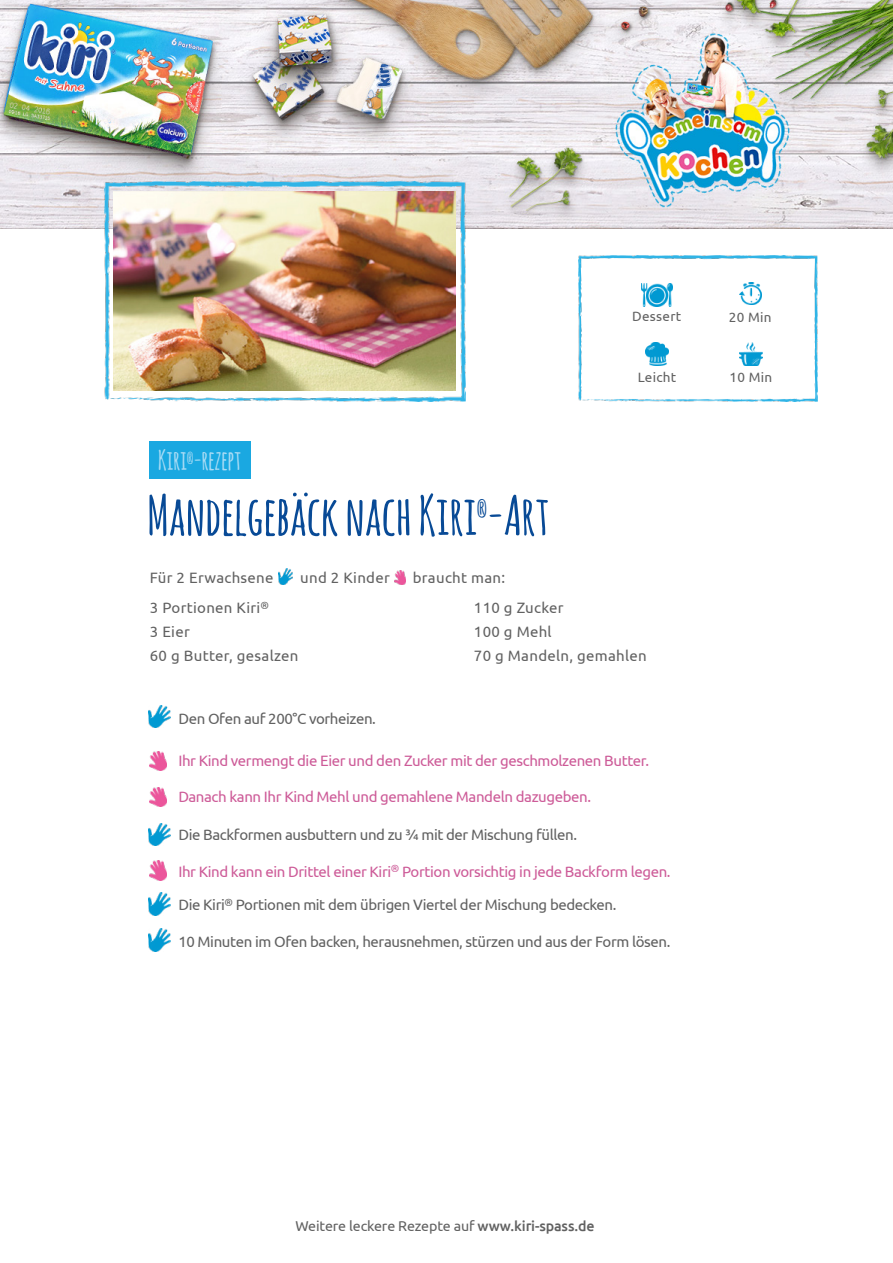
<style>
.page{position:relative;width:893px;height:1263px;background:#fff}
.page>*{position:absolute;margin:0;border:0;box-sizing:border-box;transform-origin:0 0}
.t1{font:700 54px "Amatic SC";letter-spacing:-.015em;color:#084a96}
.t2{font:700 27px "Amatic SC";letter-spacing:-.02em;color:#aadcf5}
.t3{font:700 18px "Amatic SC";color:#084a96}
.t4{font:15px "Ubuntu";letter-spacing:-.025em;color:#616161}
.t5{font:15px "Ubuntu";letter-spacing:-.025em;color:#cd5b98}
.t6{font:15px "Ubuntu";letter-spacing:.02em;color:#616161}
.t7{font:14.25px "Ubuntu";letter-spacing:-.01em;color:#616161}
.t8{font:13.5px "Ubuntu";letter-spacing:.02em;color:#616161}
.t9{font:700 12px "Amatic SC";color:#aadcf5}
.s1{font-weight:500}
</style>
<div class="page">
<img style="left:0;top:0;width:893px;height:229px">
<img style="left:104px;top:182px;width:362px;height:220px">
<img style="left:578px;top:255px;width:240px;height:147px">
<img style="left:642px;top:283px;width:30px;height:23px">
<img style="left:739px;top:282px;width:23px;height:23px">
<img style="left:645px;top:342px;width:23px;height:23px">
<img style="left:739px;top:342px;width:23px;height:23px">
<img style="left:114px;top:192px;width:341px;height:199px">
<div style="left:149px;top:442px;width:102px;height:37px;background:#1aa8e1"></div>
<img style="left:149px;top:705px;width:21px;height:23px">
<img style="left:278px;top:569px;width:15px;height:15px">
<img style="left:150px;top:751px;width:17px;height:19px">
<svg style="left:394px;top:571px;width:12px;height:13px"></svg>
<img style="left:149px;top:823px;width:21px;height:23px">
<img style="left:150px;top:861px;width:17px;height:19px">
<img style="left:149px;top:892px;width:21px;height:23px">
<img style="left:150px;top:787px;width:17px;height:20px">
<img style="left:149px;top:928px;width:21px;height:23px">
<p class="t8" style="left:632px;top:308px;width:51px">Dessert</p>
<p class="t8" style="left:729px;top:309px;width:44px">20 Min</p>
<p class="t2" style="left:158px;top:441px;width:85px">Kiri -rezept</p>
<p class="t9" style="left:187px;top:450px;width:8px">®</p>
<p class="t1" style="left:147px;top:477px;width:404px">Mandelgebäck nach Kiri -Art</p>
<p class="t3" style="left:477px;top:496px;width:12px">®</p>
<p class="t8" style="left:638px;top:369px;width:40px">Leicht</p>
<p class="t8" style="left:729px;top:369px;width:44px">10 Min</p>
<p class="t6" style="left:150px;top:569px;width:125px">Für 2 Erwachsene</p>
<p class="t6" style="left:300px;top:569px;width:91px">und 2 Kinder</p>
<p class="t6" style="left:413px;top:569px;width:94px">braucht man:</p>
<p class="t6" style="left:150px;top:599px;width:121px">3 Portionen Kiri<sup>®</sup></p>
<p class="t6" style="left:474px;top:599px;width:91px">110 g Zucker</p>
<p class="t4" style="left:150px;top:623px;width:41px">3 Eier</p>
<p class="t4" style="left:474px;top:623px;width:79px">100 g Mehl</p>
<p class="t6" style="left:150px;top:647px;width:150px">60 g Butter, gesalzen</p>
<p class="t6" style="left:474px;top:647px;width:174px">70 g Mandeln, gemahlen</p>
<p class="t4" style="left:178px;top:710px;width:199px">Den Ofen auf 200°C vorheizen.</p>
<p class="t5" style="left:178px;top:751px;width:472px">Ihr Kind vermengt die Eier und den Zucker mit der geschmolzenen Butter.</p>
<p class="t5" style="left:178px;top:788px;width:414px">Danach kann Ihr Kind Mehl und gemahlene Mandeln dazugeben.</p>
<p class="t4" style="left:178px;top:826px;width:400px">Die Backformen ausbuttern und zu ¾ mit der Mischung füllen.</p>
<p class="t5" style="left:178px;top:862px;width:494px">Ihr Kind kann ein Drittel einer Kiri<sup>®</sup> Portion vorsichtig in jede Backform legen.</p>
<p class="t4" style="left:178px;top:896px;width:440px">Die Kiri<sup>®</sup> Portionen mit dem übrigen Viertel der Mischung bedecken.</p>
<p class="t4" style="left:178px;top:932px;width:494px">10 Minuten im Ofen backen, herausnehmen, stürzen und aus der Form lösen.</p>
<p class="t7" style="left:295px;top:1217px;width:300px">Weitere leckere Rezepte auf <span class="s1">www.kiri-spass.de</span></p>
</div>
